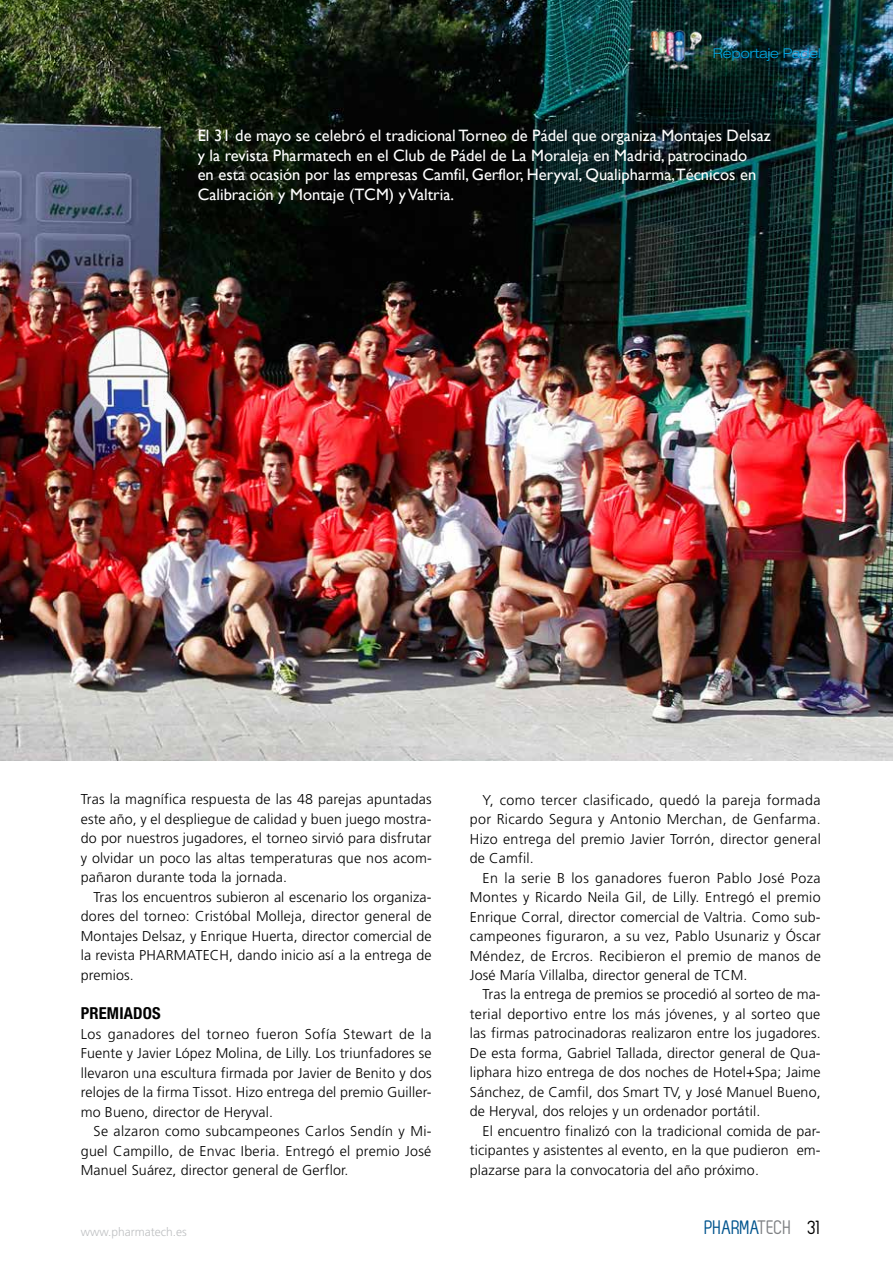
<style>
.page{position:relative;width:893px;height:1263px;background:#fff}
.page>*{position:absolute;margin:0;border:0;box-sizing:border-box;transform-origin:0 0}
.t1{font:19.5px "Zag";color:#00548e}
.t2{font:16.5px/19.5px "Gill Sans";color:#fff}
.t3{font:700 condensed 16.5px "Helvetica Neue LT Std";letter-spacing:.01em;color:#000}
.t4{font:300 14.25px/19.5px "Frutiger";letter-spacing:.01em;color:#000;text-align:justify}
.t5{font:300 expanded 13.5px "Helvetica Neue LT Std";color:#00aae6}
.t6{font:300 12px "Frutiger";color:#bec0c2}
.s1{color:#808285}
.s2{color:#000}
</style>
<div class="page">
<img style="left:0;top:0;width:893px;height:760px">
<img style="left:641px;top:26px;width:63px;height:46px">
<p class="t5" style="left:713px;top:45px;width:109px">Reportaje Padel</p>
<p class="t2" style="left:198px;top:126px;width:575px">El 31 de mayo se celebró el tradicional Torneo de Pádel que organiza Montajes Delsaz y la revista Pharmatech en el Club de Pádel de La Moraleja en Madrid, patrocinado<br>en esta ocasión por las empresas Camfil, Gerflor, Heryval, Qualipharma,Técnicos en Calibración y Montaje (TCM) y Valtria.</p>
<p class="t4" style="left:81px;top:790px;width:352px">Tras la magnífica respuesta de las 48 parejas apuntadas este año, y el despliegue de calidad y buen juego mostra&shy;do por nuestros jugadores, el torneo sirvió para disfrutar y olvidar un poco las altas temperaturas que nos acom&shy;pañaron durante toda la jornada.</p>
<p class="t4" style="left:81px;top:887px;width:352px;text-indent:13px">Tras los encuentros subieron al escenario los organiza&shy;dores del torneo: Cristóbal Molleja, director general de Montajes Delsaz, y Enrique Huerta, director comercial de la revista PHARMATECH, dando inicio así a la entrega de premios.</p>
<p class="t3" style="left:81px;top:1003px;width:81px">PREMIADOS</p>
<p class="t4" style="left:81px;top:1024px;width:352px">Los ganadores del torneo fueron Sofía Stewart de la Fuente y Javier López Molina, de Lilly. Los triunfadores se llevaron una escultura firmada por Javier de Benito y dos relojes de la firma Tissot. Hizo entrega del premio Guiller&shy;mo Bueno, director de Heryval.</p>
<p class="t4" style="left:81px;top:1121px;width:352px;text-indent:13px">Se alzaron como subcampeones Carlos Sendín y Mi&shy;guel Campillo, de Envac Iberia. Entregó el premio José Manuel Suárez, director general de Gerflor.</p>
<p class="t4" style="left:470px;top:790px;width:352px;text-indent:13px">Y, como tercer clasificado, quedó la pareja formada por Ricardo Segura y Antonio Merchan, de Genfarma.<br>Hizo entrega del premio Javier Torrón, director general de Camfil.</p>
<p class="t4" style="left:470px;top:868px;width:352px;text-indent:13px">En la serie B los ganadores fueron Pablo José Poza Montes y Ricardo Neila Gil, de Lilly. Entregó el premio Enrique Corral, director comercial de Valtria. Como sub&shy;campeones figuraron, a su vez, Pablo Usunariz y Óscar Méndez, de Ercros. Recibieron el premio de manos de José María Villalba, director general de TCM.</p>
<p class="t4" style="left:470px;top:985px;width:353px;text-indent:13px">Tras la entrega de premios se procedió al sorteo de ma&shy;terial deportivo entre los más jóvenes, y al sorteo que las firmas patrocinadoras realizaron entre los jugadores.<br>De esta forma, Gabriel Tallada, director general de Qua&shy;liphara hizo entrega de dos noches de Hotel+Spa; Jaime Sánchez, de Camfil, dos Smart TV, y José Manuel Bueno, de Heryval, dos relojes y un ordenador portátil.</p>
<p class="t4" style="left:470px;top:1121px;width:352px;text-indent:13px">El encuentro finalizó con la tradicional comida de par&shy;ticipantes y asistentes al evento, en la que pudieron em&shy;plazarse para la convocatoria del año próximo.</p>
<p class="t6" style="left:81px;top:1225px;width:108px">www.pharmatech.es</p>
<h1 class="t1" style="left:705px;top:1217px;width:117px">PHARMA<span class="s1">TECH</span> <span class="s2">31</span></h1>
</div>
